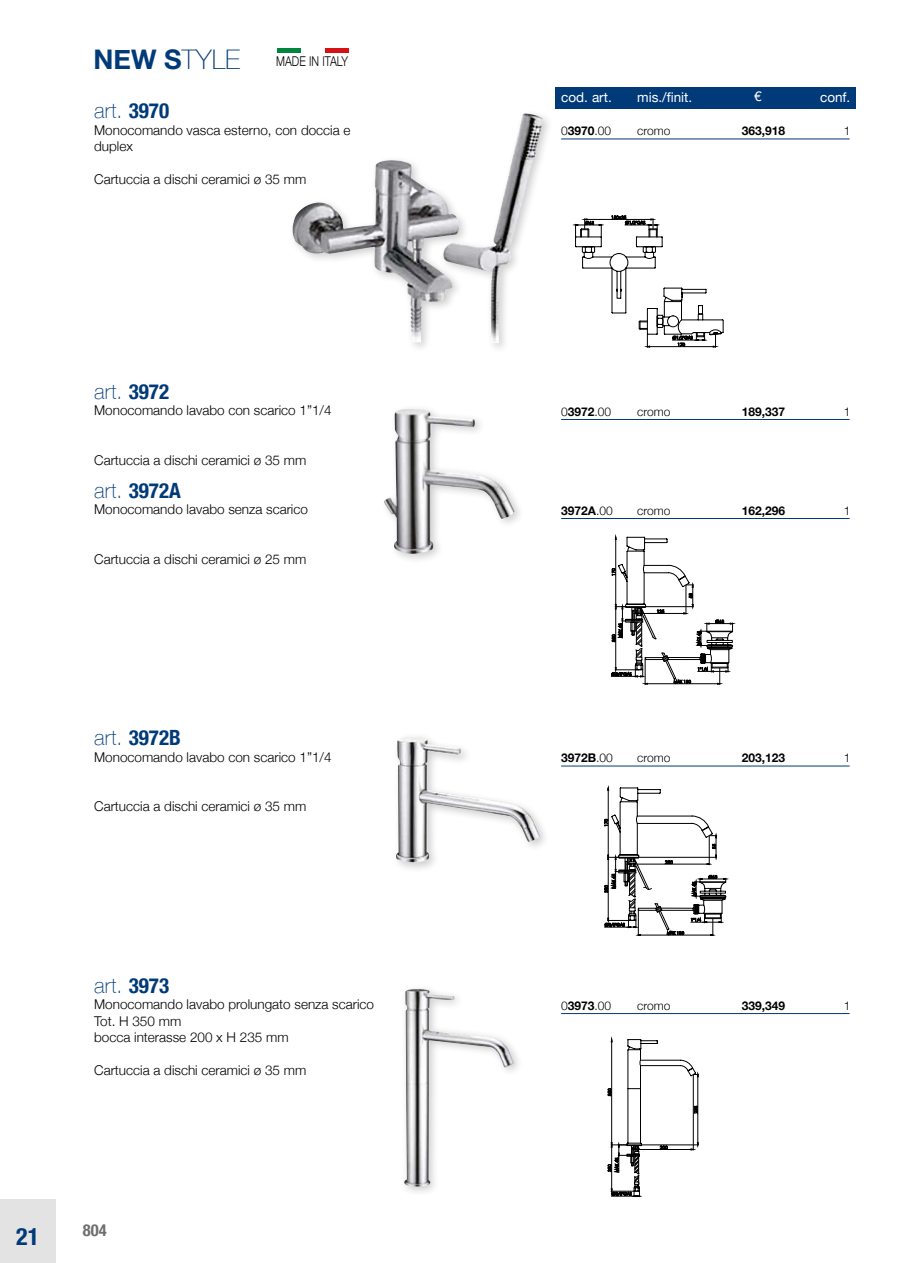
<style>
.page{position:relative;width:915px;height:1263px;background:#fff}
.page>*{position:absolute;margin:0;border:0;box-sizing:border-box;transform-origin:0 0}
.t1{font:700 27px "Helvetica Neue";color:#003a78}
.t2{font:700 condensed 24px "Helvetica Neue";color:#003a78}
.codici_articolo{font:100 21px "Helvetica Neue";letter-spacing:.015em;color:#003a78}
.codici_articolo-2{font:700 condensed 21px "Helvetica Neue";color:#003a78}
.t3{font:700 condensed 16.5px "Helvetica Neue";color:#706f6f}
.descriz__italiano{font:300 13.5px/16.5px "Helvetica Neue";color:#000}
.t4{font:13.5px "Helvetica Neue";color:#fff}
.descriz__italiano-2{font:300 13.5px "Helvetica Neue";color:#000;scale:.8 1}
.tabella{font:300 12px "Helvetica Neue";color:#000}
.tabella-2{font:700 12px "Helvetica Neue";color:#000}
.t5{font:300 4.35px/7.2px "Futura BT";color:#000}
.t6{font:300 3.3px "Futura BT";color:#000}
.s1{font-weight:100}
.s2{font-weight:700;font-stretch:condensed}
.s3{font-weight:100;font-stretch:normal}
.s4{font-weight:700}
.s5{font-weight:300}
</style>
<div class="page">
<div style="left:555px;top:87px;width:300px;height:21px;background:#003a78"></div>
<img style="left:292px;top:114px;width:251px;height:229px">
<hr style="left:561px;top:139px;width:288px;height:1px;background:#003a78">
<hr style="left:561px;top:419px;width:288px;height:1px;background:#003a78">
<hr style="left:561px;top:518px;width:288px;height:1px;background:#003a78">
<hr style="left:561px;top:766px;width:288px;height:1px;background:#003a78">
<hr style="left:561px;top:1013px;width:288px;height:1px;background:#003a78">
<div style="left:277px;top:48px;width:23px;height:5px;background:#00853e"></div>
<div style="left:324px;top:48px;width:24px;height:5px;background:#d51317"></div>
<svg style="left:575px;top:218px;width:148px;height:129px"></svg>
<img style="left:384px;top:409px;width:130px;height:145px">
<img style="left:396px;top:737px;width:143px;height:126px">
<img style="left:404px;top:989px;width:110px;height:197px">
<svg style="left:611px;top:537px;width:122px;height:147px"></svg>
<svg style="left:604px;top:785px;width:122px;height:151px"></svg>
<svg style="left:610px;top:1039px;width:88px;height:158px"></svg>
<div style="left:0;top:1199px;width:55px;height:64px;background:#e4e3e4"></div>
<p class="t1" style="left:94px;top:38px;width:148px">NEW S<span class="s1">TYLE</span></p>
<p class="descriz__italiano-2" style="left:276px;top:51px;width:91px">MADE IN ITALY</p>
<p class="codici_articolo" style="left:94px;top:95px;width:76px">art. <span class="s2">3970</span></p>
<p class="descriz__italiano" style="left:94px;top:121px;width:258px">Monocomando vasca esterno, con doccia e duplex</p>
<p class="descriz__italiano" style="left:94px;top:170px;width:214px">Cartuccia a dischi ceramici ø 35 mm</p>
<p class="codici_articolo" style="left:94px;top:375px;width:76px">art. <span class="s2">3972</span></p>
<p class="descriz__italiano" style="left:94px;top:401px;width:239px">Monocomando lavabo con scarico 1”1/4</p>
<p class="descriz__italiano" style="left:94px;top:451px;width:214px">Cartuccia a dischi ceramici ø 35 mm</p>
<p class="codici_articolo-2" style="left:94px;top:473px;width:88px"><span class="s3">art.</span> 3972A</p>
<p class="descriz__italiano" style="left:94px;top:500px;width:215px">Monocomando lavabo senza scarico</p>
<p class="descriz__italiano" style="left:94px;top:550px;width:214px">Cartuccia a dischi ceramici ø 25 mm</p>
<p class="codici_articolo-2" style="left:94px;top:720px;width:88px"><span class="s3">art.</span> 3972B</p>
<p class="descriz__italiano" style="left:94px;top:748px;width:239px">Monocomando lavabo con scarico 1”1/4</p>
<p class="descriz__italiano" style="left:94px;top:797px;width:214px">Cartuccia a dischi ceramici ø 35 mm</p>
<p class="codici_articolo" style="left:94px;top:969px;width:76px">art. <span class="s2">3973</span></p>
<p class="descriz__italiano" style="left:94px;top:995px;width:281px">Monocomando lavabo prolungato senza scarico</p>
<p class="descriz__italiano" style="left:94px;top:1012px;width:89px">Tot. H 350 mm</p>
<p class="descriz__italiano" style="left:94px;top:1028px;width:196px">bocca interasse 200 x H 235 mm</p>
<p class="descriz__italiano" style="left:94px;top:1061px;width:214px">Cartuccia a dischi ceramici ø 35 mm</p>
<h2 class="t2" style="left:16px;top:1216px;width:25px">21</h2>
<p class="t3" style="left:83px;top:1217px;width:25px">804</p>
<p class="t4" style="left:561px;top:87px;width:52px">cod. art.</p>
<p class="t4" style="left:637px;top:87px;width:57px">mis./finit.</p>
<p class="t4" style="left:754px;top:86px;width:9px">€</p>
<p class="t4" style="left:819px;top:87px;width:32px">conf.</p>
<p class="tabella" style="left:561px;top:121px;width:52px">0<span class="s4">3970</span>.00</p>
<p class="tabella" style="left:637px;top:121px;width:35px">cromo</p>
<p class="tabella-2" style="left:741px;top:122px;width:45px">363,918</p>
<p class="tabella" style="left:843px;top:121px;width:8px">1</p>
<p class="t5" style="left:611px;top:214px;width:17px">150 25</p>
<p class="t6" style="left:618px;top:215px;width:4px">±</p>
<p class="t5" style="left:585px;top:219px;width:10px">Ø63</p>
<p class="t5" style="left:625px;top:219px;width:22px">Ø1/2"GAS</p>
<p class="t5" style="left:672px;top:334px;width:22px">Ø1/2"GAS</p>
<p class="t5" style="left:677px;top:341px;width:9px">170</p>
<p class="tabella" style="left:561px;top:402px;width:52px">0<span class="s4">3972</span>.00</p>
<p class="tabella" style="left:637px;top:402px;width:35px">cromo</p>
<p class="tabella-2" style="left:741px;top:402px;width:45px">189,337</p>
<p class="tabella" style="left:843px;top:402px;width:8px">1</p>
<p class="tabella-2" style="left:561px;top:501px;width:53px">3972A<span class="s5">.00</span></p>
<p class="tabella" style="left:637px;top:501px;width:35px">cromo</p>
<p class="tabella-2" style="left:741px;top:501px;width:45px">162,296</p>
<p class="tabella" style="left:843px;top:501px;width:8px">1</p>
<p class="t5" style="left:610px;top:576px;width:9px;rotate:-90deg">170</p>
<p class="t5" style="left:686px;top:598px;width:7px;rotate:-90deg">55</p>
<p class="t5" style="left:656px;top:608px;width:9px">125</p>
<p class="t5" style="left:616px;top:638px;width:16px;rotate:-90deg">MAX 45</p>
<p class="t5" style="left:610px;top:642px;width:9px;rotate:-90deg">350</p>
<p class="t5" style="left:695px;top:646px;width:16px;rotate:-90deg">MAX 45</p>
<p class="t5" style="left:715px;top:618px;width:10px">Ø63</p>
<p class="t5" style="left:611px;top:670px;width:22px">Ø3/8"GAS</p>
<p class="t5" style="left:697px;top:665px;width:12px">1"1/4</p>
<p class="t5" style="left:673px;top:678px;width:19px">MAX 180</p>
<p class="tabella-2" style="left:561px;top:749px;width:53px">3972B<span class="s5">.00</span></p>
<p class="tabella" style="left:637px;top:748px;width:35px">cromo</p>
<p class="tabella-2" style="left:741px;top:749px;width:45px">203,123</p>
<p class="tabella" style="left:843px;top:748px;width:8px">1</p>
<p class="t5" style="left:602px;top:826px;width:9px;rotate:-90deg">170</p>
<p class="t5" style="left:710px;top:849px;width:7px;rotate:-90deg">55</p>
<p class="t5" style="left:665px;top:858px;width:9px">200</p>
<p class="t5" style="left:609px;top:888px;width:16px;rotate:-90deg">MAX 45</p>
<p class="t5" style="left:602px;top:893px;width:9px;rotate:-90deg">350</p>
<p class="t5" style="left:690px;top:896px;width:16px;rotate:-90deg">MAX 45</p>
<p class="t5" style="left:708px;top:873px;width:10px">Ø63</p>
<p class="t5" style="left:604px;top:921px;width:22px">Ø3/8"GAS</p>
<p class="t5" style="left:690px;top:916px;width:12px">1"1/4</p>
<p class="t5" style="left:666px;top:929px;width:19px">MAX 180</p>
<p class="tabella" style="left:561px;top:996px;width:52px">0<span class="s4">3973</span>.00</p>
<p class="tabella" style="left:637px;top:996px;width:35px">cromo</p>
<p class="tabella-2" style="left:741px;top:996px;width:45px">339,349</p>
<p class="tabella" style="left:843px;top:996px;width:8px">1</p>
<p class="t5" style="left:605px;top:1096px;width:9px;rotate:-90deg">350</p>
<p class="t5" style="left:605px;top:1172px;width:16px;rotate:-90deg">350<br>MAX 45</p>
<p class="t5" style="left:611px;top:1190px;width:22px">Ø3/8"GAS</p>
<p class="t5" style="left:659px;top:1144px;width:9px">200</p>
<p class="t5" style="left:692px;top:1113px;width:9px;rotate:-90deg">235</p>
</div>
